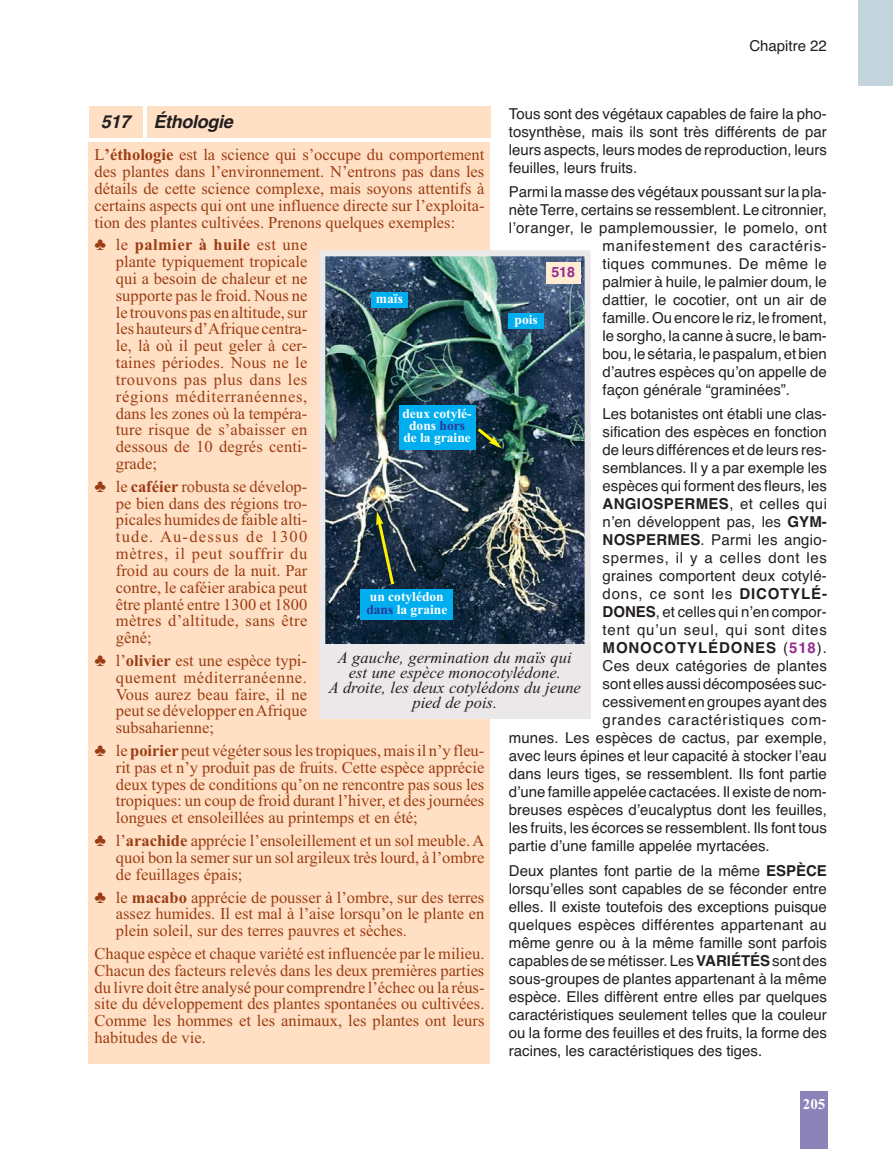
<style>
.page{position:relative;width:893px;height:1149px;background:#fff}
.page>*{position:absolute;margin:0;border:0;box-sizing:border-box;transform-origin:0 0}
.t1{font:italic 700 18px "Helvetica";color:#231f20}
.t2{font:16.5px/16.8px "Times New Roman";color:#9b3d14;text-align:justify}
.t3{font:italic 16.5px/15px "Times New Roman";color:#231f20;text-align:center}
.t4{font:15px/18px "Helvetica";color:#231f20;text-align:justify}
.t5{font:15px "Helvetica";letter-spacing:.05em;color:#231f20}
.t6{font:15px "Helvetica";letter-spacing:.025em;color:#231f20}
.t7{font:15px "Helvetica";letter-spacing:.045em;color:#231f20}
.t8{font:700 15px "Helvetica";letter-spacing:.025em;color:#231f20}
.t9{font:15px "Helvetica";letter-spacing:.03em;color:#231f20}
.t10{font:15px "Helvetica";letter-spacing:.055em;color:#231f20}
.t11{font:700 15px "Helvetica";letter-spacing:.06em;color:#231f20}
.t12{font:700 15px "Times New Roman";color:#fff}
.t13{font:700 14.25px "Helvetica";color:#962c91}
.t14{font:700 13.5px/12px "Times New Roman";color:#fff;text-align:center}
.s1{font-weight:400}
.s2{font-weight:700}
.s3{color:#962c91}
.s4{color:#2b3795}
</style>
<div class="page">
<div style="left:89px;top:143px;width:401px;height:920px;background:#ffe0c4"></div>
<img style="left:326px;top:257px;width:258px;height:387px">
<div style="left:319px;top:250px;width:272px;height:409px;border:6px solid #ebe8ea"></div>
<div style="left:399px;top:404px;width:76px;height:45px;background:#00aeef"></div>
<svg style="left:475px;top:425px;width:27px;height:23px"></svg>
<div style="left:508px;top:313px;width:36px;height:15px;background:#00aeef"></div>
<div style="left:371px;top:292px;width:37px;height:15px;background:#00aeef"></div>
<div style="left:546px;top:262px;width:34px;height:21px;background:#ffecd2"></div>
<div style="left:858px;top:0;width:35px;height:85px;background:#c3d4dd"></div>
<div style="left:800px;top:1091px;width:28px;height:57px;background:#8c83b9"></div>
<div style="left:147px;top:106px;width:343px;height:32px;background:#ffe0c4"></div>
<div style="left:89px;top:106px;width:54px;height:32px;background:#ffe0c4"></div>
<div style="left:319px;top:644px;width:272px;height:74px;background:#ebe8ea"></div>
<div style="left:361px;top:589px;width:92px;height:30px;background:#00aeef"></div>
<svg style="left:376px;top:511px;width:20px;height:76px;background:#414f3b"></svg>
<p class="t4" style="left:749px;top:38px;width:79px">Chapitre 22</p>
<p class="t4" style="left:509px;top:106px;width:320px">Tous sont des végétaux capables de faire la pho&shy;tosynthèse, mais ils sont très différents de par leurs aspects, leurs modes de reproduction, leurs feuilles, leurs fruits.</p>
<p class="t4" style="left:509px;top:184px;width:319px">Parmi la masse des végétaux poussant sur la pla-</p>
<p class="t4" style="left:509px;top:202px;width:319px">nète Terre, certains se ressemblent. Le citronnier,</p>
<p class="t6" style="left:509px;top:222px;width:319px">l’oranger, le pamplemoussier, le pomelo, ont</p>
<p class="t5" style="left:603px;top:240px;width:226px">manifestement des caractéris-</p>
<p class="t9" style="left:603px;top:258px;width:226px">tiques communes. De même le</p>
<p class="t4" style="left:603px;top:274px;width:226px">palmier à huile, le palmier doum, le</p>
<p class="t4" style="left:603px;top:292px;width:226px">dattier, le cocotier, ont un air de</p>
<p class="t4" style="left:603px;top:310px;width:226px">famille. Ou encore le riz, le froment,</p>
<p class="t4" style="left:603px;top:328px;width:226px">le sorgho, la canne à sucre, le bam-</p>
<p class="t4" style="left:603px;top:346px;width:226px">bou, le sétaria, le paspalum, et bien</p>
<p class="t4" style="left:603px;top:364px;width:226px">d’autres espèces qu’on appelle de</p>
<p class="t4" style="left:603px;top:382px;width:189px">façon générale “graminées”.</p>
<p class="t4" style="left:603px;top:406px;width:226px">Les botanistes ont établi une clas-</p>
<p class="t4" style="left:603px;top:424px;width:226px">sification des espèces en fonction</p>
<p class="t4" style="left:603px;top:442px;width:226px">de leurs différences et de leurs res-</p>
<p class="t4" style="left:603px;top:460px;width:226px">semblances. Il y a par exemple les</p>
<p class="t4" style="left:603px;top:478px;width:226px">espèces qui forment des fleurs, les</p>
<p class="t8" style="left:603px;top:498px;width:226px">ANGIOSPERMES<span class="s1">, et celles qui</span></p>
<p class="t4" style="left:603px;top:514px;width:226px">n’en développent pas, les <span class="s2">GYM-</span></p>
<p class="t4" style="left:603px;top:532px;width:226px"><span class="s2">NOSPERMES</span>. Parmi les angio-</p>
<p class="t7" style="left:603px;top:552px;width:226px">spermes, il y a celles dont les</p>
<p class="t4" style="left:603px;top:568px;width:226px">graines comportent deux cotylé-</p>
<p class="t10" style="left:603px;top:588px;width:226px">dons, ce sont les <span class="s2">DICOTYLÉ-</span></p>
<p class="t4" style="left:603px;top:604px;width:226px"><span class="s2">DONES</span>, et celles qui n’en compor-</p>
<p class="t5" style="left:603px;top:624px;width:226px">tent qu’un seul, qui sont dites</p>
<p class="t11" style="left:603px;top:642px;width:226px">MONOCOTYLÉDONES <span class="s1">(</span><span class="s3">518</span><span class="s1">).</span></p>
<p class="t4" style="left:603px;top:658px;width:226px">Ces deux catégories de plantes</p>
<p class="t4" style="left:603px;top:676px;width:226px">sont elles aussi décomposées suc-</p>
<p class="t4" style="left:603px;top:694px;width:226px">cessivement en groupes ayant des</p>
<p class="t5" style="left:603px;top:714px;width:226px">grandes caractéristiques com-</p>
<p class="t4" style="left:509px;top:730px;width:320px">munes. Les espèces de cactus, par exemple,</p>
<p class="t4" style="left:509px;top:748px;width:319px">avec leurs épines et leur capacité à stocker l’eau</p>
<p class="t4" style="left:509px;top:766px;width:319px">dans leurs tiges, se ressemblent. Ils font partie</p>
<p class="t4" style="left:509px;top:784px;width:320px">d’une famille appelée cactacées. Il existe de nom-</p>
<p class="t4" style="left:509px;top:802px;width:319px">breuses espèces d’eucalyptus dont les feuilles,</p>
<p class="t4" style="left:509px;top:820px;width:320px">les fruits, les écorces se ressemblent. Ils font tous</p>
<p class="t4" style="left:509px;top:838px;width:262px">partie d’une famille appelée myrtacées.</p>
<p class="t4" style="left:509px;top:862px;width:320px">Deux plantes font partie de la même <span class="s2">ESPÈCE </span>lorsqu’elles sont capables de se féconder entre elles. Il existe toutefois des exceptions puisque quelques espèces différentes appartenant au même genre ou à la même famille sont parfois capables de se métisser. Les <span class="s2">VARIÉTÉS</span>sont des sous-groupes de plantes appartenant à la même espèce. Elles diffèrent entre elles par quelques caractéristiques seulement telles que la couleur ou la forme des feuilles et des fruits, la forme des racines, les caractéristiques des tiges.</p>
<p class="t1" style="left:101px;top:115px;width:137px">517 Éthologie</p>
<p class="t2" style="left:95px;top:148px;width:391px">L<span class="s2">’éthologie</span> est la science qui s’occupe du comportement des plantes dans l’environnement. N’entrons pas dans les détails de cette science complexe, mais soyons attentifs à certains aspects qui ont une influence directe sur l’exploita&shy;tion des plantes cultivées. Prenons quelques exemples:</p>
<p class="t2" style="left:116px;top:238px;width:193px;text-indent:-21px">♣ le <span class="s2">palmier à huile</span> est une plante typiquement tropicale qui a besoin de chaleur et ne supporte pas le froid. Nous ne le trouvons pas en altitude, sur les hauteurs d’Afrique centra&shy;le, là où il peut geler à cer&shy;taines périodes. Nous ne le trouvons pas plus dans les régions méditerranéennes, dans les zones où la tempéra&shy;ture risque de s’abaisser en dessous de 10 degrés centi&shy;grade;</p>
<p class="t2" style="left:116px;top:479px;width:193px;text-indent:-21px">♣ le <span class="s2">caféier</span> robusta se dévelop&shy;pe bien dans des régions tro&shy;picales humides de faible alti&shy;tude. Au-dessus de 1300 mètres, il peut souffrir du froid au cours de la nuit. Par contre, le caféier arabica peut être planté entre 1300 et 1800 mètres d’altitude, sans être gêné;</p>
<p class="t2" style="left:116px;top:653px;width:193px;text-indent:-21px">♣ l’<span class="s2">olivier</span> est une espèce typi&shy;quement méditerranéenne.<br>Vous aurez beau faire, il ne peut se développer en Afrique subsaharienne;</p>
<p class="t2" style="left:116px;top:743px;width:370px;text-indent:-21px">♣ le <span class="s2">poirier</span> peut végéter sous les tropiques, mais il n’y fleu&shy;rit pas et n’y produit pas de fruits. Cette espèce apprécie deux types de conditions qu’on ne rencontre pas sous les tropiques: un coup de froid durant l’hiver, et des journées longues et ensoleillées au printemps et en été;</p>
<p class="t2" style="left:116px;top:833px;width:370px;text-indent:-21px">♣ l’<span class="s2">arachide</span> apprécie l’ensoleillement et un sol meuble. A quoi bon la semer sur un sol argileux très lourd, à l’ombre de feuillages épais;</p>
<p class="t2" style="left:116px;top:889px;width:370px;text-indent:-21px">♣ le <span class="s2">macabo</span> apprécie de pousser à l’ombre, sur des terres assez humides. Il est mal à l’aise lorsqu’on le plante en plein soleil, sur des terres pauvres et sèches.</p>
<p class="t2" style="left:95px;top:946px;width:391px">Chaque espèce et chaque variété est influencée par le milieu.<br>Chacun des facteurs relevés dans les deux premières parties du livre doit être analysé pour comprendre l’échec ou la réus&shy;site du développement des plantes spontanées ou cultivées.<br>Comme les hommes et les animaux, les plantes ont leurs habitudes de vie.</p>
<p class="t13" style="left:551px;top:266px;width:25px">518</p>
<p class="t14" style="left:376px;top:294px;width:29px">maïs</p>
<p class="t14" style="left:515px;top:315px;width:25px">pois</p>
<p class="t14" style="left:402px;top:409px;width:71px">deux cotylé&shy;dons <span class="s4">hors </span>de la graine</p>
<p class="t14" style="left:366px;top:592px;width:83px;text-align:left">un cotylédon <span class="s4">dans</span> la graine</p>
<p class="t3" style="left:329px;top:651px;width:254px">A gauche, germination du maïs qui est une espèce monocotylédone.<br>A droite, les deux cotylédons du jeune pied de pois.</p>
<p class="t12" style="left:803px;top:1098px;width:24px">205</p>
</div>
